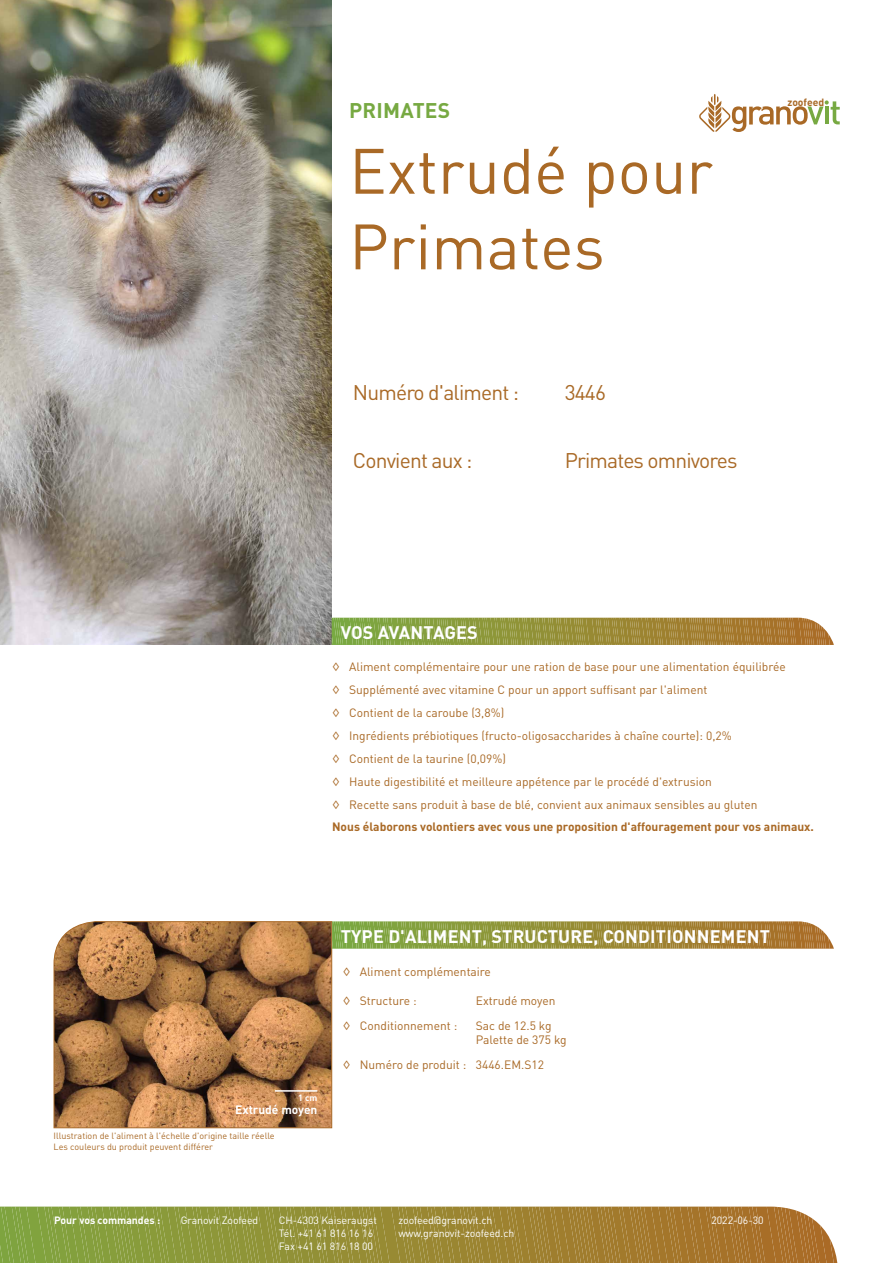
<style>
.page{position:relative;width:893px;height:1263px;background:#fff}
.page>*{position:absolute;margin:0;border:0;box-sizing:border-box;transform-origin:0 0}
._2_Produktblätter_Ti{font:63px/75.6px "DIN Pro";color:#a96926}
.Protector_Zoofeed_Ca{font:21px "DIN Pro";letter-spacing:-.04em;color:#a96926}
._2_Produktblätter_Ti-2{font:700 21px "DIN Pro";letter-spacing:.01em;color:#77a942}
.t1{font:700 18px "DIN Pro";letter-spacing:.01em;color:#fff}
.Protector_Zoofeed_Ca-2{font:12px/14.4px "DIN Pro";color:#a96926}
.Protector_Zoofeed_Ca-3{font:700 12px "DIN Pro";color:#a96926}
.Protector_Zoofeed_Ca-4{font:700 12px "DIN Pro";color:#fff}
.t2{font:10.5px/12.6px "DIN Pro";letter-spacing:-.005em;color:#fff}
.t3{font:700 10.5px "DIN Pro";letter-spacing:-.005em;color:#fff}
.t4{font:700 10.35px "DIN Pro";color:#a96926}
.Protector_Zoofeed_Ca-5{font:9px "DIN Pro";color:#a96926}
.t5{font:700 9px "DIN Pro";color:#fff}
</style>
<div class="page">
<svg style="left:53px;top:921px;width:279px;height:207px;background:#a37246"></svg>
<hr style="left:275px;top:1090px;width:42px;height:2px;background:#fff">
<img style="left:0;top:0;width:332px;height:645px">
<svg style="left:332px;top:921px;width:502px;height:28px;background:#9e9647"></svg>
<svg style="left:332px;top:618px;width:502px;height:27px;background:#9c9343"></svg>
<svg style="left:699px;top:94px;width:141px;height:38px"></svg>
<svg style="left:0;top:1206px;width:838px;height:57px;background:#9d8f3e"></svg>
<p class="_2_Produktblätter_Ti-2" style="left:349px;top:96px;width:103px">PRIMATES</p>
<p class="_2_Produktblätter_Ti" style="left:349px;top:131px;width:365px">Extrudé pour<br>Primates</p>
<p class="Protector_Zoofeed_Ca" style="left:353px;top:378px;width:168px">Numéro d'aliment :</p>
<p class="Protector_Zoofeed_Ca" style="left:565px;top:378px;width:43px">3446</p>
<p class="Protector_Zoofeed_Ca" style="left:353px;top:446px;width:121px">Convient aux :</p>
<p class="Protector_Zoofeed_Ca" style="left:565px;top:446px;width:174px">Primates omnivores</p>
<p class="t4" style="left:787px;top:95px;width:38px">zoofeed</p>
<p class="t1" style="left:341px;top:620px;width:139px">VOS AVANTAGES</p>
<p class="Protector_Zoofeed_Ca-2" style="left:332px;top:659px;width:455px">◊ Aliment complémentaire pour une ration de base pour une alimentation équilibrée</p>
<p class="Protector_Zoofeed_Ca-2" style="left:332px;top:682px;width:377px">◊ Supplémenté avec vitamine C pour un apport suffisant par l'aliment</p>
<p class="Protector_Zoofeed_Ca-2" style="left:332px;top:705px;width:174px">◊ Contient de la caroube (3,8%)</p>
<p class="Protector_Zoofeed_Ca-2" style="left:332px;top:728px;width:401px">◊ Ingrédients prébiotiques (fructo-oligosaccharides à chaîne courte): 0,2%</p>
<p class="Protector_Zoofeed_Ca-2" style="left:332px;top:751px;width:175px">◊ Contient de la taurine (0,09%)</p>
<p class="Protector_Zoofeed_Ca-2" style="left:332px;top:774px;width:381px">◊ Haute digestibilité et meilleure appétence par le procédé d'extrusion</p>
<p class="Protector_Zoofeed_Ca-2" style="left:332px;top:796px;width:427px">◊ Recette sans produit à base de blé, convient aux animaux sensibles au gluten</p>
<p class="Protector_Zoofeed_Ca-3" style="left:332px;top:819px;width:483px">Nous élaborons volontiers avec vous une proposition d'affouragement pour vos animaux.</p>
<p class="t1" style="left:341px;top:924px;width:431px">TYPE D'ALIMENT, STRUCTURE, CONDITIONNEMENT</p>
<p class="t5" style="left:298px;top:1091px;width:21px">1 cm</p>
<p class="Protector_Zoofeed_Ca-4" style="left:235px;top:1101px;width:84px">Extrudé moyen</p>
<p class="Protector_Zoofeed_Ca-5" style="left:54px;top:1129px;width:222px">Illustration de l'aliment à l'échelle d'origine taille réelle</p>
<p class="Protector_Zoofeed_Ca-5" style="left:54px;top:1140px;width:161px">Les couleurs du produit peuvent différer</p>
<p class="Protector_Zoofeed_Ca-2" style="left:343px;top:964px;width:150px">◊ Aliment complémentaire</p>
<p class="Protector_Zoofeed_Ca-2" style="left:343px;top:993px;width:76px">◊ Structure :</p>
<p class="Protector_Zoofeed_Ca-2" style="left:476px;top:993px;width:81px">Extrudé moyen</p>
<p class="Protector_Zoofeed_Ca-2" style="left:343px;top:1017px;width:116px">◊ Conditionnement :</p>
<p class="Protector_Zoofeed_Ca-2" style="left:476px;top:1017px;width:92px">Sac de 12.5 kg<br>Palette de 375 kg</p>
<p class="Protector_Zoofeed_Ca-2" style="left:343px;top:1056px;width:125px">◊ Numéro de produit :</p>
<p class="Protector_Zoofeed_Ca-2" style="left:476px;top:1056px;width:70px">3446.EM.S12</p>
<p class="t3" style="left:54px;top:1213px;width:108px">Pour vos commandes :</p>
<p class="t2" style="left:181px;top:1214px;width:79px">Granovit Zoofeed</p>
<p class="t2" style="left:279px;top:1214px;width:99px">CH-4303 Kaiseraugst</p>
<p class="t2" style="left:711px;top:1214px;width:54px">2022-06-30</p>
<p class="t2" style="left:279px;top:1226px;width:96px">Tél. +41 61 816 16 16<br>Fax +41 61 816 18 00</p>
<p class="t2" style="left:398px;top:1214px;width:117px">zoofeed@granovit.ch www.granovit-zoofeed.ch</p>
</div>
